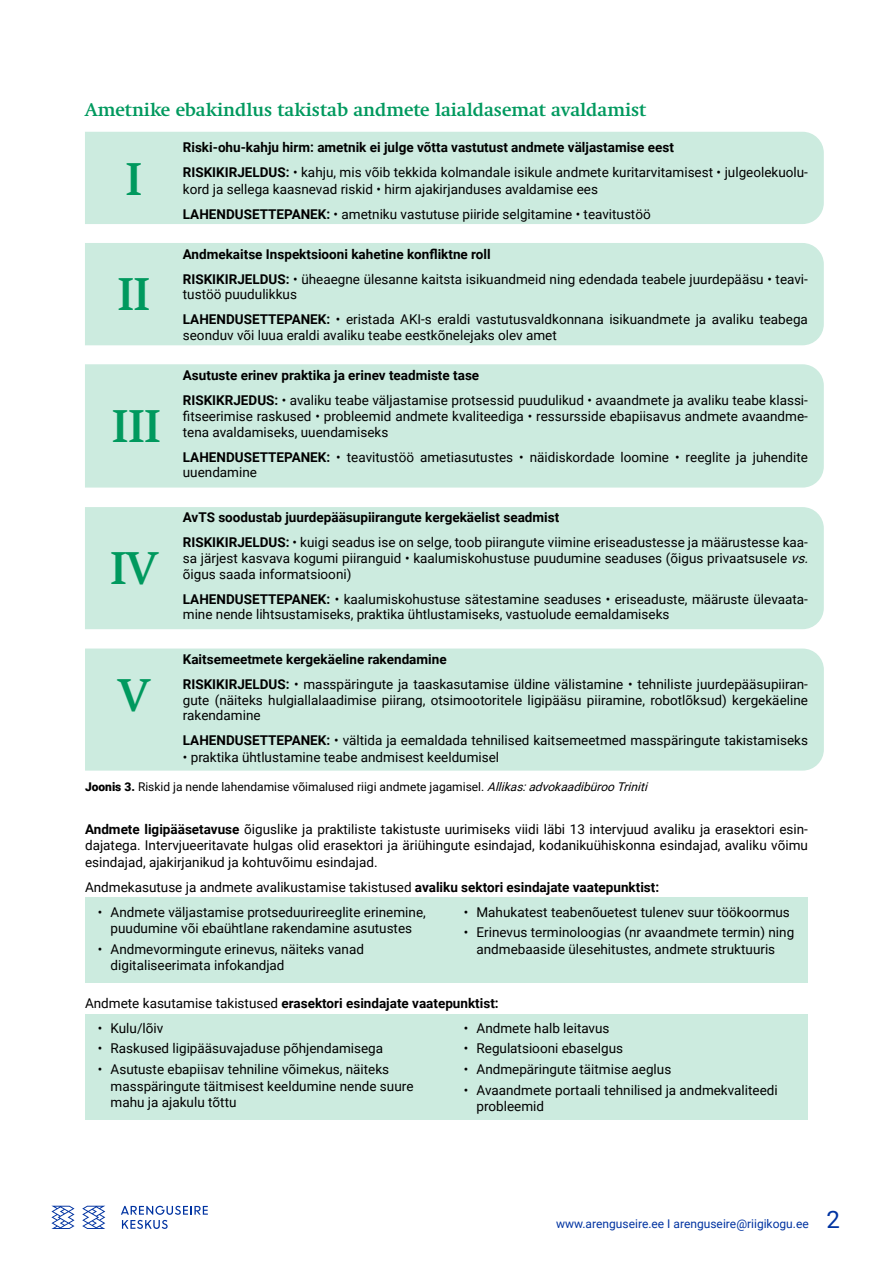
<style>
.page{position:relative;width:893px;height:1263px;background:#fff}
.page>*{position:absolute;margin:0;border:0;box-sizing:border-box;transform-origin:0 0}
.t1{font:700 45px "Swift 1 OT";color:#00995e}
.t2{font:700 18px "Swift 1 OT";color:#00995e}
.t3{font:13.5px/16.5px "Roboto";color:#000}
.t4{font:700 13.5px/25px "Roboto";color:#000}
.t5{font:12px "Roboto";color:#000}
.t6{font:12px "Roboto";color:#0033a1}
.s1{font-weight:400}
.s2{font-weight:700}
.s3{font-style:italic}
.s4{font-weight:900}
.s5{font-size:24px}
</style>
<div class="page">
<div style="left:85px;top:897px;width:723px;height:86px;background:#ccebdf"></div>
<div style="left:85px;top:1014px;width:723px;height:106px;background:#ccebdf"></div>
<div style="left:85px;top:132px;width:739px;height:92px;background:#ccebdf"></div>
<div style="left:85px;top:243px;width:739px;height:102px;background:#ccebdf"></div>
<div style="left:85px;top:364px;width:739px;height:124px;background:#ccebdf"></div>
<div style="left:85px;top:507px;width:739px;height:122px;background:#ccebdf"></div>
<div style="left:85px;top:648px;width:739px;height:123px;background:#ccebdf"></div>
<svg style="left:121px;top:1206px;width:87px;height:23px"></svg>
<svg style="left:82px;top:1206px;width:23px;height:23px"></svg>
<svg style="left:51px;top:1206px;width:24px;height:23px"></svg>
<h2 class="t2" style="left:85px;top:98px;width:563px">Ametnike ebakindlus takistab andmete laialdasemat avaldamist</h2>
<h1 class="t1" style="left:126px;top:152px;width:18px">I</h1>
<h1 class="t1" style="left:118px;top:267px;width:34px">II</h1>
<h1 class="t1" style="left:112px;top:398px;width:50px">III</h1>
<h1 class="t1" style="left:110px;top:541px;width:49px">IV</h1>
<h1 class="t1" style="left:118px;top:668px;width:33px">V</h1>
<p class="t4" style="left:183px;top:134px;width:627px">Riski-ohu-kahju hirm: ametnik ei julge võtta vastutust andmete väljastamise eest<br>RISKIKIRJELDUS: <span class="s1">• kahju, mis võib tekkida kolmandale isikule andmete kuritarvitamisest • julgeolekuolu-</span></p>
<p class="t3" style="left:183px;top:176px;width:469px;line-height:25px">kord ja sellega kaasnevad riskid • hirm ajakirjanduses avaldamise ees<br><span class="s2">LAHENDUSETTEPANEK:</span> • ametniku vastutuse piiride selgitamine • teavitustöö</p>
<p class="t3" style="left:183px;top:241px;width:627px;line-height:25px"><span class="s2">Andmekaitse Inspektsiooni kahetine konfliktne roll<br>RISKIKIRJELDUS:</span> • üheaegne ülesanne kaitsta isikuandmeid ning edendada teabele juurdepääsu • teavi-</p>
<p class="t3" style="left:183px;top:281px;width:627px;line-height:25px">tustöö puudulikkus<br><span class="s2">LAHENDUSETTEPANEK:</span> • eristada AKI-s eraldi vastutusvaldkonnana isikuandmete ja avaliku teabega</p>
<p class="t3" style="left:183px;top:326px;width:376px">seonduv või luua eraldi avaliku teabe eestkõnelejaks olev amet</p>
<p class="t3" style="left:183px;top:362px;width:627px;line-height:25px"><span class="s2">Asutuste erinev praktika ja erinev teadmiste tase<br>RISKIKRJEDUS:</span> • avaliku teabe väljastamise protsessid puudulikud • avaandmete ja avaliku teabe klassi-</p>
<p class="t3" style="left:183px;top:408px;width:627px;line-height:15.5px">fitseerimise raskused • probleemid andmete kvaliteediga • ressursside ebapiisavus andmete avaandme&shy;tena avaldamiseks, uuendamiseks</p>
<p class="t3" style="left:183px;top:449px;width:627px;line-height:15.5px"><span class="s2">LAHENDUSETTEPANEK:</span> • teavitustöö ametiasutustes • näidiskordade loomine • reeglite ja juhendite uuendamine</p>
<p class="t3" style="left:183px;top:504px;width:627px;line-height:25px"><span class="s2">AvTS soodustab juurdepääsupiirangute kergekäelist seadmist<br>RISKIKIRJELDUS:</span> • kuigi seadus ise on selge, toob piirangute viimine eriseadustesse ja määrustesse kaa-</p>
<p class="t3" style="left:183px;top:550px;width:631px;line-height:15.5px">sa järjest kasvava kogumi piiranguid • kaalumiskohustuse puudumine seaduses (õigus privaatsusele <span class="s3">vs. </span>õigus saada informatsiooni)</p>
<p class="t3" style="left:183px;top:591px;width:627px;line-height:15.5px"><span class="s2">LAHENDUSETTEPANEK:</span> • kaalumiskohustuse sätestamine seaduses • eriseaduste, määruste ülevaata&shy;mine nende lihtsustamiseks, praktika ühtlustamiseks, vastuolude eemaldamiseks</p>
<p class="t3" style="left:183px;top:646px;width:627px;line-height:25px"><span class="s2">Kaitsemeetmete kergekäeline rakendamine<br>RISKIKIRJELDUS:</span> • masspäringute ja taaskasutamise üldine välistamine • tehniliste juurdepääsupiiran-</p>
<p class="t3" style="left:183px;top:692px;width:627px;line-height:15.5px">gute (näiteks hulgiallalaadimise piirang, otsimootoritele ligipääsu piiramine, robotlõksud) kergekäeline rakendamine</p>
<p class="t3" style="left:183px;top:731px;width:627px"><span class="s2">LAHENDUSETTEPANEK:</span> • vältida ja eemaldada tehnilised kaitsemeetmed masspäringute takistamiseks</p>
<p class="t3" style="left:183px;top:748px;width:318px">• praktika ühtlustamine teabe andmisest keeldumisel</p>
<p class="t5" style="left:85px;top:778px;width:568px"><span class="s4">Joonis 3.</span> Riskid ja nende lahendamise võimalused riigi andmete jagamisel. <span class="s3">Allikas:advokaadibürooTriniti</span></p>
<p class="t3" style="left:85px;top:820px;width:724px;text-align:justify"><span class="s2">Andmete ligipääsetavuse</span> õiguslike ja praktiliste takistuste uurimiseks viidi läbi 13 intervjuud avaliku ja erasektori esin&shy;dajatega. Intervjueeritavate hulgas olid erasektori ja äriühingute esindajad, kodanikuühiskonna esindajad, avaliku võimu esindajad, ajakirjanikud ja kohtuvõimu esindajad.</p>
<p class="t3" style="left:85px;top:878px;width:576px">Andmekasutuse ja andmete avalikustamise takistused <span class="s2">avaliku sektori esindajate vaatepunktist:</span></p>
<p class="t3" style="left:98px;top:903px;width:329px;text-align:center">• Andmete väljastamise protseduurireeglite erinemine, puudumine või ebaühtlane rakendamine asutustes</p>
<p class="t3" style="left:111px;top:940px;width:255px;text-indent:-13px">• Andmevormingute erinevus, näiteks vanad digitaliseerimata infokandjad</p>
<p class="t3" style="left:464px;top:903px;width:328px">• Mahukatest teabenõuetest tulenev suur töökoormus</p>
<p class="t3" style="left:464px;top:924px;width:332px;text-align:center">• Erinevus terminoloogias (nr avaandmete termin) ning andmebaaside ülesehitustes, andmete struktuuris</p>
<p class="t4" style="left:85px;top:990px;width:415px"><span class="s1">Andmete kasutamise takistused</span> erasektori esindajate vaatepunktist:</p>
<p class="t3" style="left:98px;top:1019px;width:67px">• Kulu/lõiv</p>
<p class="t3" style="left:98px;top:1040px;width:287px">• Raskused ligipääsuvajaduse põhjendamisega</p>
<p class="t3" style="left:111px;top:1060px;width:304px;text-indent:-13px">• Asutuste ebapiisav tehniline võimekus, näiteks masspäringute täitmisest keeldumine nende suure mahu ja ajakulu tõttu</p>
<p class="t3" style="left:464px;top:1019px;width:147px">• Andmete halb leitavus</p>
<p class="t3" style="left:464px;top:1040px;width:161px">• Regulatsiooni ebaselgus</p>
<p class="t3" style="left:464px;top:1060px;width:209px">• Andmepäringute täitmise aeglus</p>
<p class="t3" style="left:476px;top:1081px;width:303px;text-indent:-13px">• Avaandmete portaali tehnilised ja andmekvaliteedi probleemid</p>
<p class="t6" style="left:556px;top:1215px;width:285px">www.arenguseire.ee I arenguseire@riigikogu.ee <span class="s5">2</span></p>
</div>
